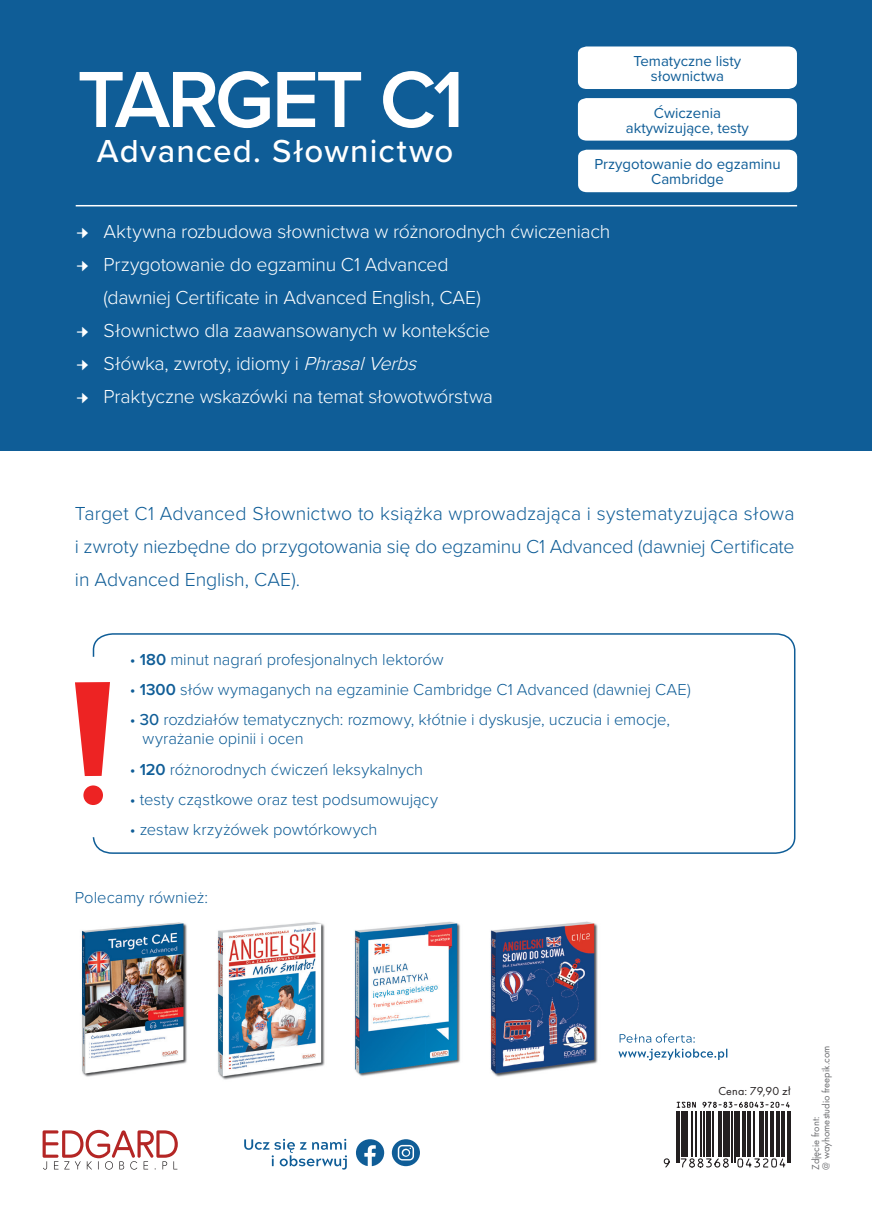
<style>
.page{position:relative;width:872px;height:1212px;background:#fff}
.page>*{position:absolute;margin:0;border:0;box-sizing:border-box;transform-origin:0 0}
.t1{font:600 82.5px "Proxima Nova";letter-spacing:-.04em;color:#fff}
.t2{font:500 33px "Proxima Nova";letter-spacing:.035em;color:#fff}
.t3{font:300 19.5px/33px "Proxima Nova";letter-spacing:-.015em;color:#fff}
.t4{font:300 19.5px/33px "Proxima Nova";letter-spacing:-.015em;color:#0f5d97;text-align:justify}
.t5{font:300 16.5px/19.5px "Proxima Nova";letter-spacing:-.005em;color:#0f5d97}
.t6{font:15px/15px "Proxima Nova";color:#0f5d97;text-align:center}
.t7{font:12px "Futura PT";letter-spacing:.015em;color:#231f20}
.t8{font:10.5px/10.5px "Futura PT";color:#6c6d70}
.s1{font-family:"Minion Pro";font-weight:400}
.s2{font-style:italic}
.s3{font-weight:600}
.s4{font-weight:500}
</style>
<div class="page">
<div style="left:0;top:0;width:872px;height:451px;background:#0f5d97"></div>
<svg style="left:43px;top:1130px;width:135px;height:39px"></svg>
<hr style="left:76px;top:205px;width:721px;height:1px;background:#fff">
<div style="left:578px;top:46px;width:219px;height:43px;background:#fff"></div>
<div style="left:578px;top:98px;width:219px;height:43px;background:#fff"></div>
<div style="left:578px;top:150px;width:219px;height:42px;background:#fff"></div>
<img style="left:217px;top:922px;width:108px;height:158px">
<img style="left:81px;top:922px;width:106px;height:155px">
<img style="left:354px;top:921px;width:106px;height:156px">
<img style="left:490px;top:921px;width:108px;height:156px">
<svg style="left:677px;top:1112px;width:114px;height:51px"></svg>
<hr style="left:676px;top:1112px;width:1px;height:51px;background:#231f20">
<hr style="left:678px;top:1112px;width:1px;height:51px;background:#231f20">
<hr style="left:681px;top:1112px;width:3px;height:45px;background:#231f20">
<hr style="left:685px;top:1112px;width:3px;height:45px;background:#231f20">
<hr style="left:691px;top:1112px;width:2px;height:45px;background:#231f20">
<hr style="left:695px;top:1112px;width:1px;height:45px;background:#231f20">
<hr style="left:700px;top:1112px;width:1px;height:45px;background:#231f20">
<hr style="left:703px;top:1112px;width:2px;height:45px;background:#231f20">
<div style="left:706px;top:1112px;width:5px;height:45px;background:#231f20"></div>
<hr style="left:712px;top:1112px;width:1px;height:45px;background:#231f20">
<hr style="left:718px;top:1112px;width:1px;height:45px;background:#231f20">
<hr style="left:720px;top:1112px;width:2px;height:45px;background:#231f20">
<hr style="left:723px;top:1112px;width:2px;height:45px;background:#231f20">
<hr style="left:726px;top:1112px;width:4px;height:45px;background:#231f20">
<hr style="left:731px;top:1112px;width:1px;height:51px;background:#231f20">
<hr style="left:734px;top:1112px;width:1px;height:51px;background:#231f20">
<hr style="left:736px;top:1112px;width:4px;height:45px;background:#231f20">
<hr style="left:742px;top:1112px;width:1px;height:45px;background:#231f20">
<hr style="left:744px;top:1112px;width:2px;height:45px;background:#231f20">
<hr style="left:747px;top:1112px;width:4px;height:45px;background:#231f20">
<hr style="left:753px;top:1112px;width:1px;height:45px;background:#231f20">
<hr style="left:759px;top:1112px;width:1px;height:45px;background:#231f20">
<hr style="left:761px;top:1112px;width:3px;height:45px;background:#231f20">
<hr style="left:765px;top:1112px;width:2px;height:45px;background:#231f20">
<hr style="left:770px;top:1112px;width:3px;height:45px;background:#231f20">
<hr style="left:776px;top:1112px;width:1px;height:45px;background:#231f20">
<hr style="left:778px;top:1112px;width:1px;height:45px;background:#231f20">
<hr style="left:781px;top:1112px;width:3px;height:45px;background:#231f20">
<hr style="left:787px;top:1112px;width:1px;height:51px;background:#231f20">
<hr style="left:789px;top:1112px;width:1px;height:51px;background:#231f20">
<svg style="left:663px;top:1157px;width:123px;height:11px"></svg>
<svg style="left:676px;top:1101px;width:114px;height:7px"></svg>
<svg style="left:244px;top:1139px;width:103px;height:30px"></svg>
<svg style="left:356px;top:1139px;width:28px;height:27px"></svg>
<svg style="left:392px;top:1139px;width:28px;height:27px"></svg>
<svg style="left:618px;top:1049px;width:109px;height:11px"></svg>
<svg style="left:619px;top:1033px;width:76px;height:10px"></svg>
<svg style="left:92px;top:633px;width:704px;height:221px"></svg>
<svg style="left:75px;top:682px;width:35px;height:123px"></svg>
<h1 class="t1" style="left:77px;top:38px;width:388px">TARGET C1</h1>
<h2 class="t2" style="left:97px;top:126px;width:358px">Advanced. Słownictwo</h2>
<p class="t6" style="left:633px;top:53px;width:109px">Tematyczne listy słownictwa</p>
<p class="t6" style="left:626px;top:105px;width:125px">Ćwiczenia aktywizujące, testy</p>
<p class="t6" style="left:594px;top:156px;width:188px">Przygotowanie do egzaminu<br>Cambridge</p>
<p class="t3" style="left:77px;top:214px;width:535px"><span class="s1">→</span> Aktywna rozbudowa słownictwa w różnorodnych ćwiczeniach</p>
<p class="t3" style="left:104px;top:247px;width:379px;text-indent:-27px"><span class="s1">→</span> Przygotowanie do egzaminu C1 Advanced (dawniej Certificate in Advanced English, CAE)</p>
<p class="t3" style="left:77px;top:313px;width:415px"><span class="s1">→</span> Słownictwo dla zaawansowanych w kontekście</p>
<p class="t3" style="left:77px;top:346px;width:348px"><span class="s1">→</span> Słówka, zwroty, idiomy i <span class="s2">PhrasalVerbs</span></p>
<p class="t3" style="left:77px;top:379px;width:418px"><span class="s1">→</span> Praktyczne wskazówki na temat słowotwórstwa</p>
<p class="t4" style="left:75px;top:496px;width:721px">Target C1 Advanced Słownictwo to książka wprowadzająca i systematyzująca słowa i zwroty niezbędne do przygotowania się do egzaminu C1 Advanced (dawniej Certificate in Advanced English, CAE).</p>
<p class="t5" style="left:130px;top:648px;width:315px">• <span class="s3">180</span> minut nagrań profesjonalnych lektorów</p>
<p class="t5" style="left:130px;top:679px;width:562px">• <span class="s3">1300</span> słów wymaganych na egzaminie Cambridge C1 Advanced (dawniej CAE)</p>
<p class="t5" style="left:142px;top:709px;width:529px;text-indent:-13px">• <span class="s4">30</span> rozdziałów tematycznych: rozmowy, kłótnie i dyskusje, uczucia i emocje, wyrażanie opinii i ocen</p>
<p class="t5" style="left:130px;top:758px;width:295px">• <span class="s3">120</span> różnorodnych ćwiczeń leksykalnych</p>
<p class="t5" style="left:130px;top:788px;width:310px">• testy cząstkowe oraz test podsumowujący</p>
<p class="t5" style="left:130px;top:819px;width:249px">• zestaw krzyżówek powtórkowych</p>
<p class="t5" style="left:75px;top:886px;width:135px">Polecamy również:</p>
<p class="t7" style="left:718px;top:1084px;width:74px">Cena: 79,90 zł</p>
<p class="t8" style="left:810px;top:1169px;width:125px;rotate:-90deg">Zdjęcie front:<br>@ wayhomestudio freepik.com</p>
</div>
